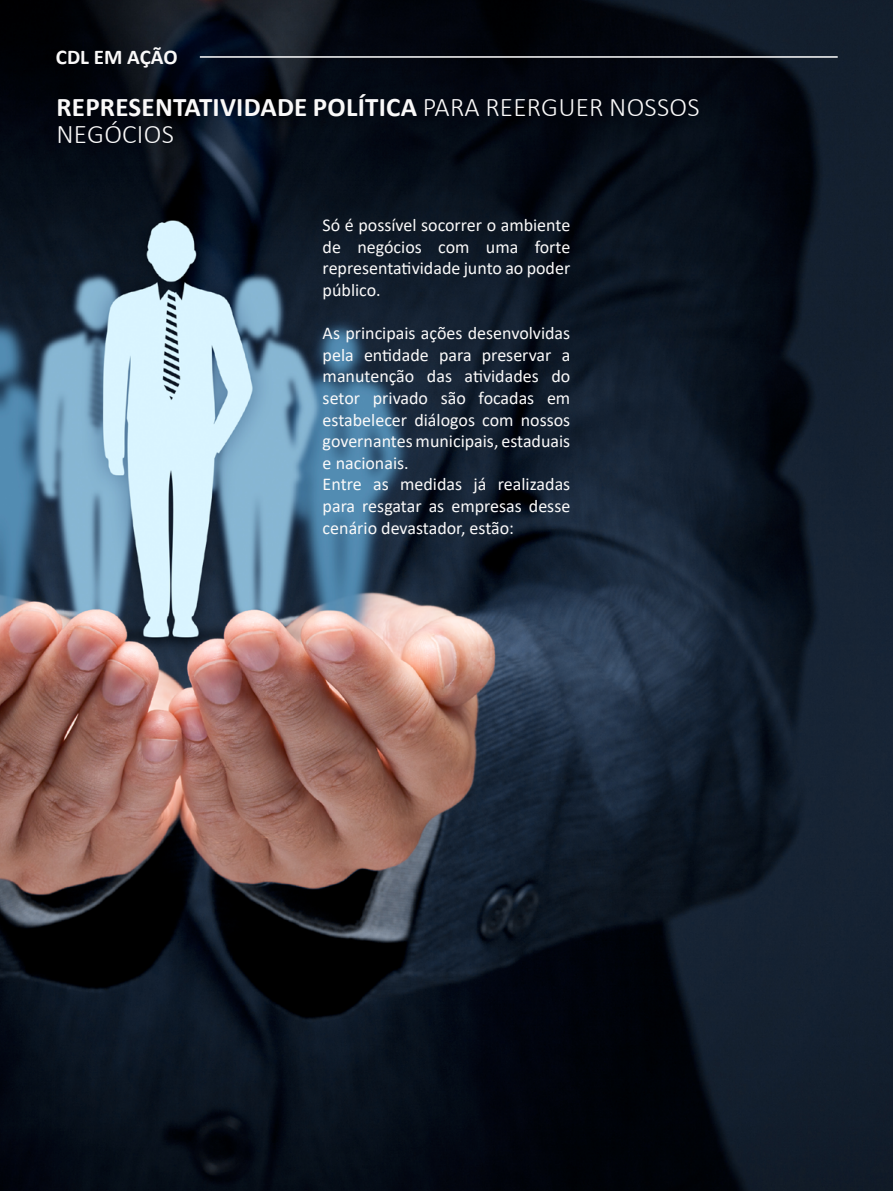
<style>
.page{position:relative;width:893px;height:1191px;background:#fff}
.page>*{position:absolute;margin:0;border:0;box-sizing:border-box;transform-origin:0 0}
.t1{font:700 27px/27px "Calibri";letter-spacing:.01em;color:#faf9f9}
.t2{font:700 21px "Calibri";color:#faf9f9}
.t3{font:18px/21.6px "Calibri";color:#faf9f9;text-align:justify}
.s1{font-weight:300}
</style>
<div class="page">
<img style="left:0;top:0;width:893px;height:1191px">
<hr style="left:200px;top:56px;width:638px;height:2px;background:#fff">
<p class="t2" style="left:56px;top:42px;width:123px">CDL EM AÇÃO</p>
<h1 class="t1" style="left:57px;top:93px;width:645px">REPRESENTATIVIDADE POLÍTICA <span class="s1">PARA REERGUER NOSSOS<br>NEGÓCIOS</span></h1>
<p class="t3" style="left:323px;top:214px;width:249px">Só é possível socorrer o ambiente de negócios com uma forte representatividade junto ao poder público.</p>
<p class="t3" style="left:323px;top:322px;width:249px;text-align:left">As principais ações desenvolvidas pela entidade para preservar a manutenção das atividades do setor privado são focadas em estabelecer diálogos com nossos governantes municipais, estaduais e nacionais.<br>Entre as medidas já realizadas para resgatar as empresas desse cenário devastador, estão:</p>
</div>
